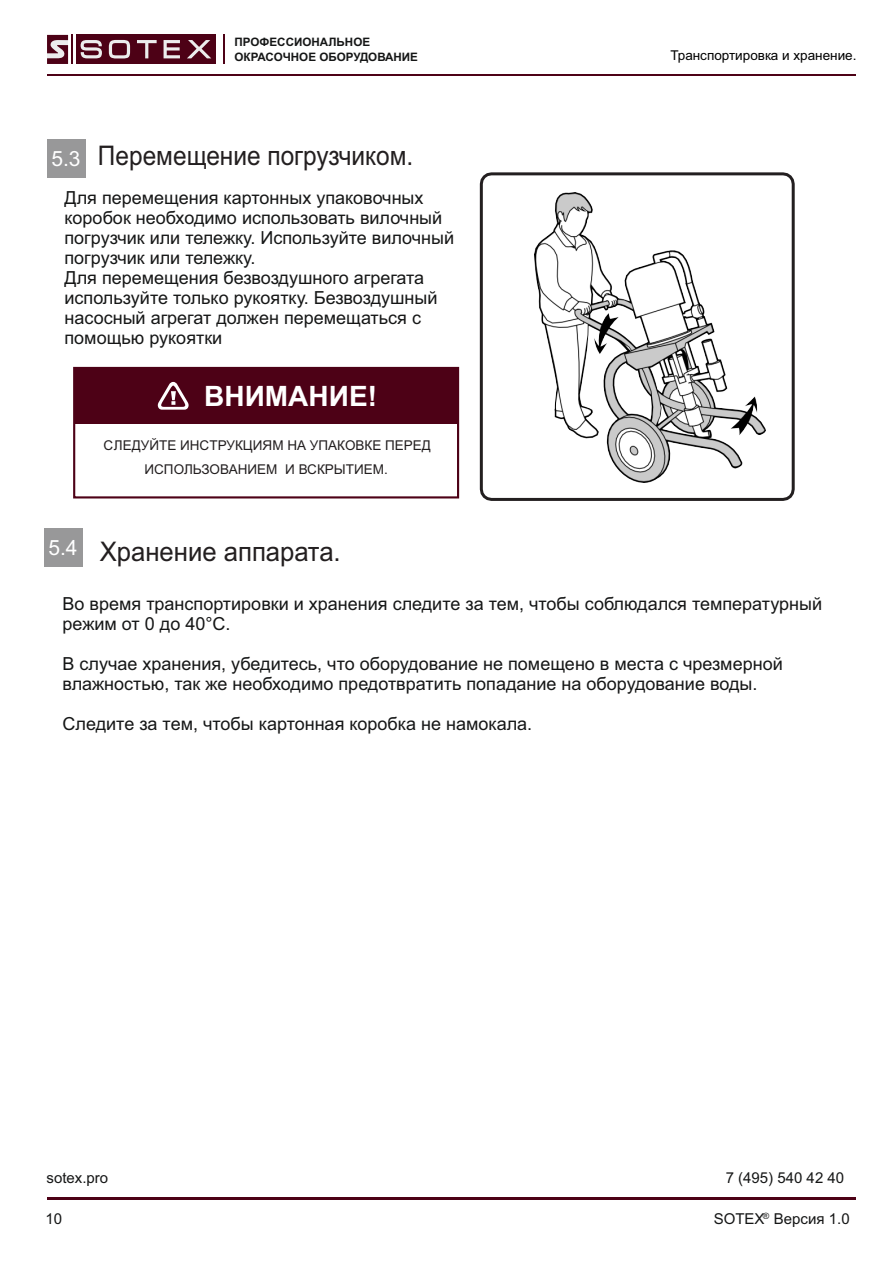
<style>
.page{position:relative;width:893px;height:1262px;background:#fff}
.page>*{position:absolute;margin:0;border:0;box-sizing:border-box;transform-origin:0 0}
.t1{font:700 28.05px "Arial";color:#fff}
.t2{font:27px "Arial";color:#231f20;scale:.9 1}
.t3{font:27px "Arial";color:#231f20;scale:.95 1}
.t4{font:21px "Arial";color:#fff}
.t5{font:18px/20.1px "Arial";color:#151616}
.t6{font:15px "Arial";color:#151616}
.t7{font:13.5px/23.4px "Arial";color:#231f20;text-align:center}
.t8{font:13.5px "Arial";color:#000}
.t9{font:700 11.55px/15.5px "Arial";color:#151616}
</style>
<div class="page">
<div style="left:76px;top:35px;width:140px;height:29px;background:#4d0116"></div>
<svg style="left:109px;top:40px;width:21px;height:18px"></svg>
<svg style="left:187px;top:40px;width:24px;height:18px"></svg>
<svg style="left:163px;top:40px;width:17px;height:18px"></svg>
<svg style="left:137px;top:40px;width:20px;height:18px"></svg>
<svg style="left:81px;top:40px;width:21px;height:18px"></svg>
<svg style="left:47px;top:35px;width:21px;height:29px"></svg>
<hr style="left:71px;top:35px;width:2px;height:29px;background:#4d0116">
<svg style="left:224px;top:35px;width:1px;height:29px"></svg>
<hr style="left:47px;top:74px;width:808px;height:2px;background:#4d0116">
<hr style="left:47px;top:1197px;width:808px;height:2px;background:#4d0116">
<svg style="left:479px;top:172px;width:316px;height:329px"></svg>
<div style="left:73px;top:367px;width:386px;height:131px;border:2px solid #4d0116"></div>
<div style="left:74px;top:368px;width:384px;height:55px;background:#4d0116"></div>
<svg style="left:158px;top:382px;width:30px;height:27px"></svg>
<div style="left:47px;top:139px;width:38px;height:38px;background:#989899"></div>
<div style="left:44px;top:529px;width:38px;height:38px;background:#989899"></div>
<p class="t9" style="left:234px;top:35px;width:185px">ПРОФЕССИОНАЛЬНОЕ<br>ОКРАСОЧНОЕ ОБОРУДОВАНИЕ</p>
<p class="t4" style="left:51px;top:150px;width:31px">5.3</p>
<h2 class="t2" style="left:98px;top:146px;width:352px">Перемещение погрузчиком.</h2>
<p class="t5" style="left:65px;top:189px;width:391px">Для перемещения картонных упаковочных коробок необходимо использовать вилочный погрузчик или тележку. Используйте вилочный погрузчик или тележку.<br>Для перемещения безвоздушного агрегата используйте только рукоятку. Безвоздушный насосный агрегат должен перемещаться с помощью рукоятки</p>
<h1 class="t1" style="left:204px;top:385px;width:174px">ВНИМАНИЕ!</h1>
<p class="t7" style="left:104px;top:435px;width:329px">СЛЕДУЙТЕ ИНСТРУКЦИЯМ НА УПАКОВКЕ ПЕРЕД<br>ИСПОЛЬЗОВАНИЕМ И ВСКРЫТИЕМ.</p>
<p class="t4" style="left:48px;top:540px;width:31px">5.4</p>
<h2 class="t3" style="left:56px;top:541px;width:301px"><sup>Х</sup> Хранение аппарата.</h2>
<p class="t8" style="left:670px;top:50px;width:188px">Транспортировка и хранение.</p>
<p class="t5" style="left:63px;top:595px;width:761px">Во время транспортировки и хранения следите за тем, чтобы соблюдался температурный режим от 0 до 40°C.</p>
<p class="t5" style="left:63px;top:655px;width:721px">В случае хранения, убедитесь, что оборудование не помещено в места с чрезмерной влажностью, так же необходимо предотвратить попадание на оборудование воды.</p>
<p class="t5" style="left:63px;top:715px;width:471px">Следите за тем, чтобы картонная коробка не намокала.</p>
<p class="t6" style="left:47px;top:1171px;width:63px">sotex.pro</p>
<p class="t6" style="left:725px;top:1172px;width:120px">7 (495) 540 42 40</p>
<p class="t6" style="left:45px;top:1213px;width:18px">10</p>
<p class="t6" style="left:713px;top:1212px;width:137px">SOTEX<sup>®</sup> Версия 1.0</p>
</div>
